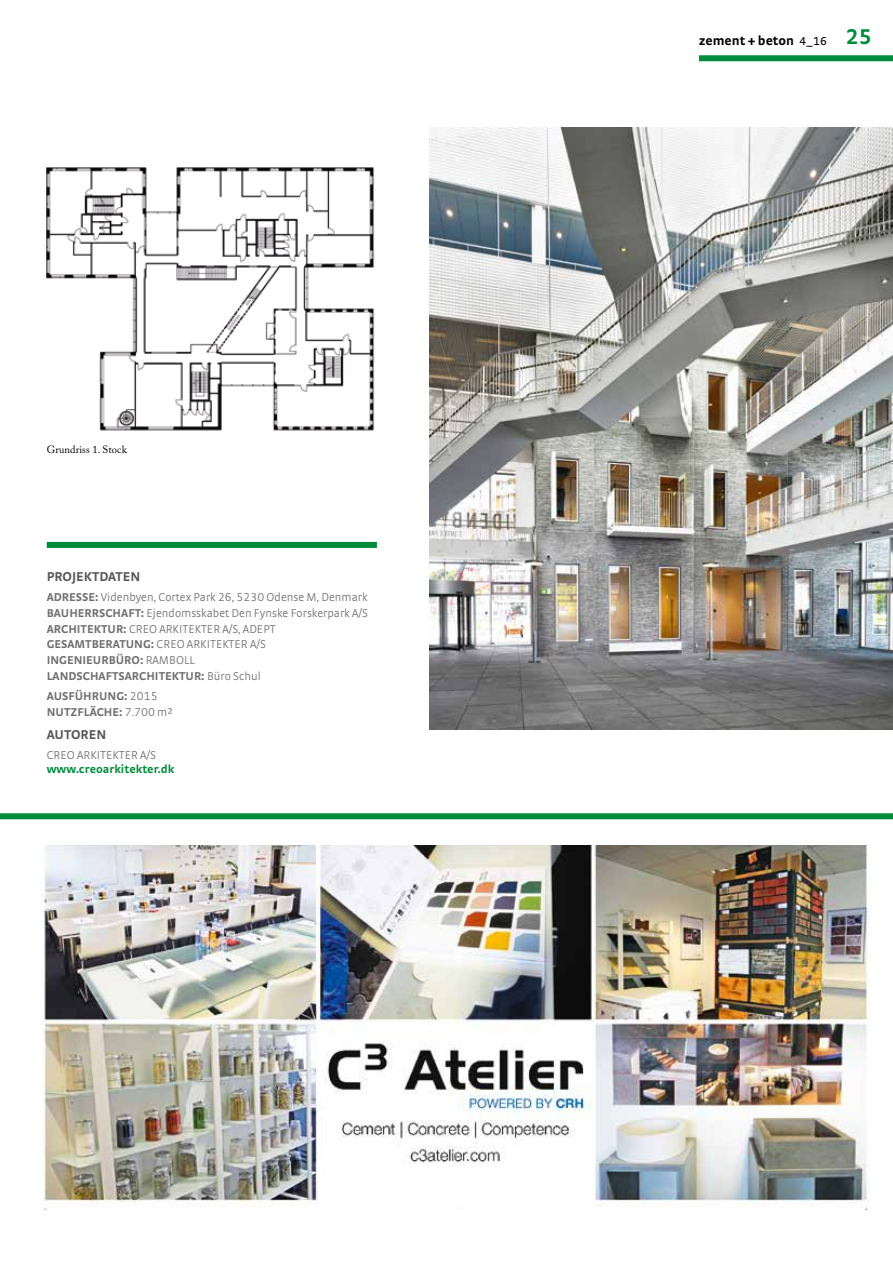
<style>
.page{position:relative;width:893px;height:1263px;background:#fff}
.page>*{position:absolute;margin:0;border:0;box-sizing:border-box;transform-origin:0 0}
.t1{font:700 13.5px "Strada TF";color:#575756}
.t2{font:700 13.5px "Strada";color:#000}
.t3{font:300 12px/15.8px "Strada TF";letter-spacing:.005em;color:#706f6f}
.t4{font:700 12px/15.8px "Strada TF";color:#706f6f}
.t5{font:700 12px "Strada TF";color:#008c3c}
.t6{font:10.5px "Adobe Caslon Pro";letter-spacing:.005em;color:#000}
.s1{font-weight:700}
.s2{font-weight:300}
.s3{font-family:"Strada TF";font-weight:400;font-size:12px}
.s4{font-family:"Strada TF";font-size:22.5px;color:#008c3c}
</style>
<div class="page">
<div style="left:699px;top:55px;width:194px;height:6px;background:#008c3c"></div>
<img style="left:429px;top:128px;width:464px;height:601px">
<div style="left:47px;top:542px;width:330px;height:6px;background:#008c3c"></div>
<img style="left:47px;top:168px;width:328px;height:263px">
<div style="left:0;top:813px;width:893px;height:6px;background:#008c3c"></div>
<img style="left:41px;top:845px;width:829px;height:364px">
<p class="t6" style="left:47px;top:443px;width:82px">Grundriss 1. Stock</p>
<p class="t1" style="left:47px;top:568px;width:95px">PROJEKTDATEN</p>
<p class="t3" style="left:47px;top:589px;width:323px"><span class="s1">ADRESSE:</span> Videnbyen, Cortex Park 26, 5230 Odense M, Denmark <span class="s1">BAUHERRSCHAFT:</span> Ejendomsskabet Den Fynske Forskerpark A/S <span class="s1">ARCHITEKTUR:</span> CREO ARKITEKTER A/S, ADEPT <span class="s1">GESAMTBERATUNG:</span> CREO ARKITEKTER A/S<br><span class="s1">INGENIEURBÜRO:</span> RAMBOLL<br><span class="s1">LANDSCHAFTSARCHITEKTUR:</span> Büro Schul</p>
<p class="t4" style="left:47px;top:687px;width:127px">AUSFÜHRUNG: <span class="s2">2015<br></span>NUTZFLÄCHE: <span class="s2">7.700 m²</span></p>
<p class="t1" style="left:47px;top:727px;width:61px">AUTOREN</p>
<p class="t3" style="left:47px;top:747px;width:111px">CREO ARKITEKTER A/S</p>
<p class="t5" style="left:47px;top:761px;width:129px">www.creoarkitekter.dk</p>
<p class="t2" style="left:699px;top:32px;width:175px">zement + beton <span class="s3">4_16</span> <span class="s4">25</span></p>
</div>
